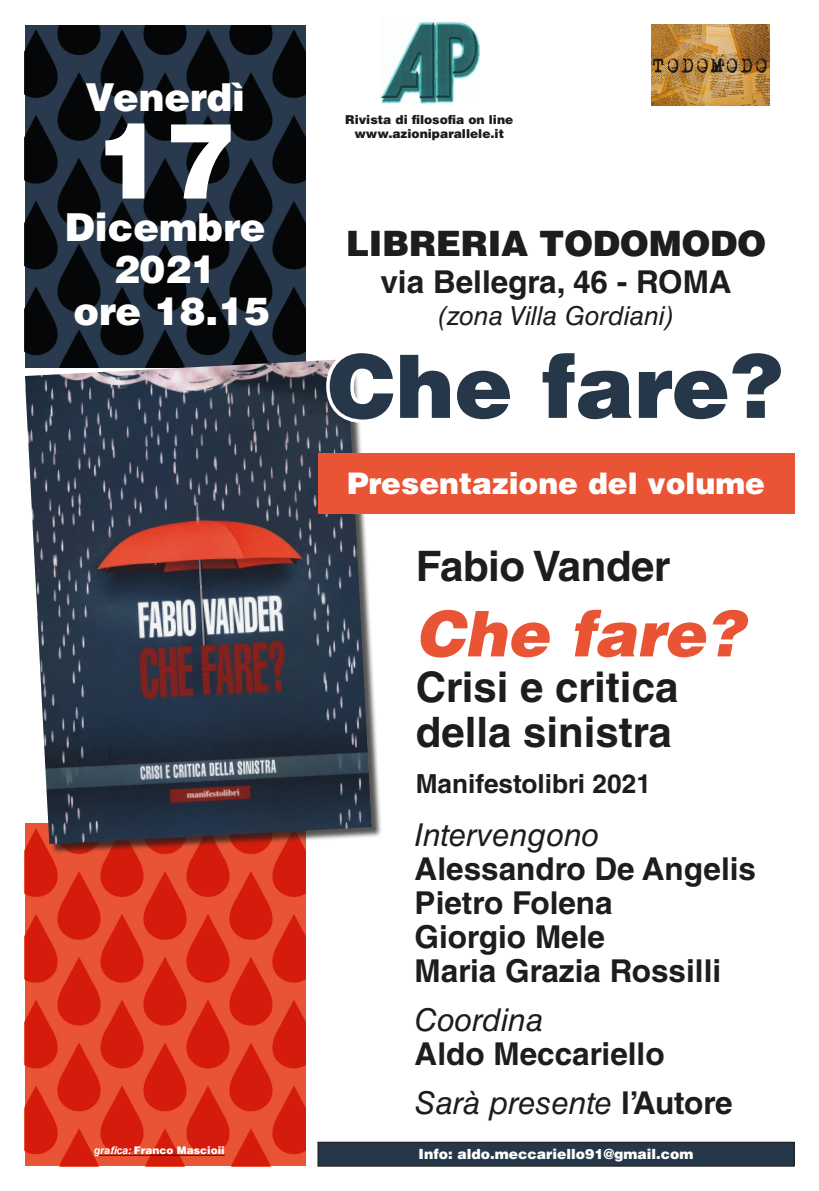
<style>
.page{position:relative;width:819px;height:1191px;background:#fff}
.page>*{position:absolute;margin:0;border:0;box-sizing:border-box;transform-origin:0 0}
.t1{font:900 105px "Helvetica LT Std";color:#fff}
.t2{font:900 87.5px "Helvetica LT Std";color:#263749}
.t3{font:italic 900 63px "Helvetica LT Std";color:#e95435}
.t4{font:700 42px/45.3px "Helvetica LT Std";color:#1d1d1b}
.t5{font:900 38.5px/42px "Helvetica LT Std";color:#fff;text-align:center}
.t6{font:900 35px "Helvetica LT Std";letter-spacing:-.01em;color:#1d1d1b}
.t7{font:700 31.5px/33.9px "Helvetica LT Std";color:#1d1d1b}
.t8{font:italic 31.5px "Helvetica LT Std";color:#1d1d1b}
.t9{font:900 29.75px "Helvetica LT Std";color:#fff}
.t10{font:italic 26.25px "Helvetica LT Std";color:#1d1d1b}
.t11{font:700 26.25px "Helvetica LT Std";color:#1d1d1b}
.t12{font:900 14px "Helvetica LT Std";color:#fff}
.t13{font:900 12.25px/14.7px "Helvetica LT Std";color:#1d1d1b;text-align:center}
.t14{font:900 10.5px "Helvetica LT Std";color:#fff}
.s1{font-weight:700;font-style:italic}
.s2{color:#fff}
.s3{font-weight:400;font-style:italic}
</style>
<div class="page">
<img style="left:651px;top:25px;width:118px;height:80px">
<img style="left:25px;top:25px;width:280px;height:334px">
<img style="left:25px;top:844px;width:280px;height:322px">
<hr style="left:94px;top:1155px;width:131px;height:1px;background:#1d1d1b">
<div style="left:26px;top:361px;width:356px;height:493px;background:#1d1d1b;opacity:.75"></div>
<img style="left:25px;top:359px;width:346px;height:485px">
<div style="left:318px;top:453px;width:476px;height:61px;background:#e95435"></div>
<div style="left:318px;top:1142px;width:476px;height:24px;background:#263749"></div>
<div style="left:317px;top:1141px;width:477px;height:25px;border:1px solid #1d1d1b"></div>
<img style="left:380px;top:22px;width:99px;height:81px">
<p class="t5" style="left:85px;top:75px;width:161px">Venerdì</p>
<h1 class="t1" style="left:95px;top:92px;width:142px">17</h1>
<p class="t5" style="left:65px;top:205px;width:206px">Dicembre<br>2021<br>ore 18.15</p>
<p class="t14" style="left:94px;top:1143px;width:132px"><span class="s1">grafica:</span> Franco Mascioii</p>
<p class="t13" style="left:345px;top:112px;width:170px">Rivista di filosofia on line www.azioniparallele.it</p>
<p class="t6" style="left:346px;top:221px;width:422px">LIBRERIA TODOMODO</p>
<p class="t7" style="left:380px;top:264px;width:353px">via Bellegra, 46 - ROMA</p>
<p class="t10" style="left:438px;top:300px;width:237px">(zona Villa Gordiani)</p>
<h2 class="t2" style="left:328px;top:329px;width:457px"><span class="s2">C</span>he fare?</h2>
<p class="t9" style="left:347px;top:464px;width:419px">Presentazione del volume</p>
<h3 class="t4" style="left:415px;top:542px;width:256px">Fabio Vander</h3>
<h3 class="t3" style="left:415px;top:592px;width:329px">Che fare?</h3>
<h3 class="t4" style="left:415px;top:663px;width:264px">Crisi e critica della sinistra</h3>
<p class="t11" style="left:415px;top:767px;width:237px">Manifestolibri 2021</p>
<p class="t8" style="left:414px;top:817px;width:186px">Intervengono</p>
<p class="t7" style="left:414px;top:851px;width:343px">Alessandro De Angelis<br>Pietro Folena<br>Giorgio Mele<br>Maria Grazia Rossilli</p>
<p class="t8" style="left:414px;top:1001px;width:130px">Coordina</p>
<p class="t7" style="left:414px;top:1029px;width:319px;line-height:48.9px">Aldo Meccariello<br><span class="s3">Sarà presente</span> l’Autore</p>
<p class="t12" style="left:418px;top:1145px;width:276px">Info: aldo.meccariello91@gmail.com</p>
</div>
